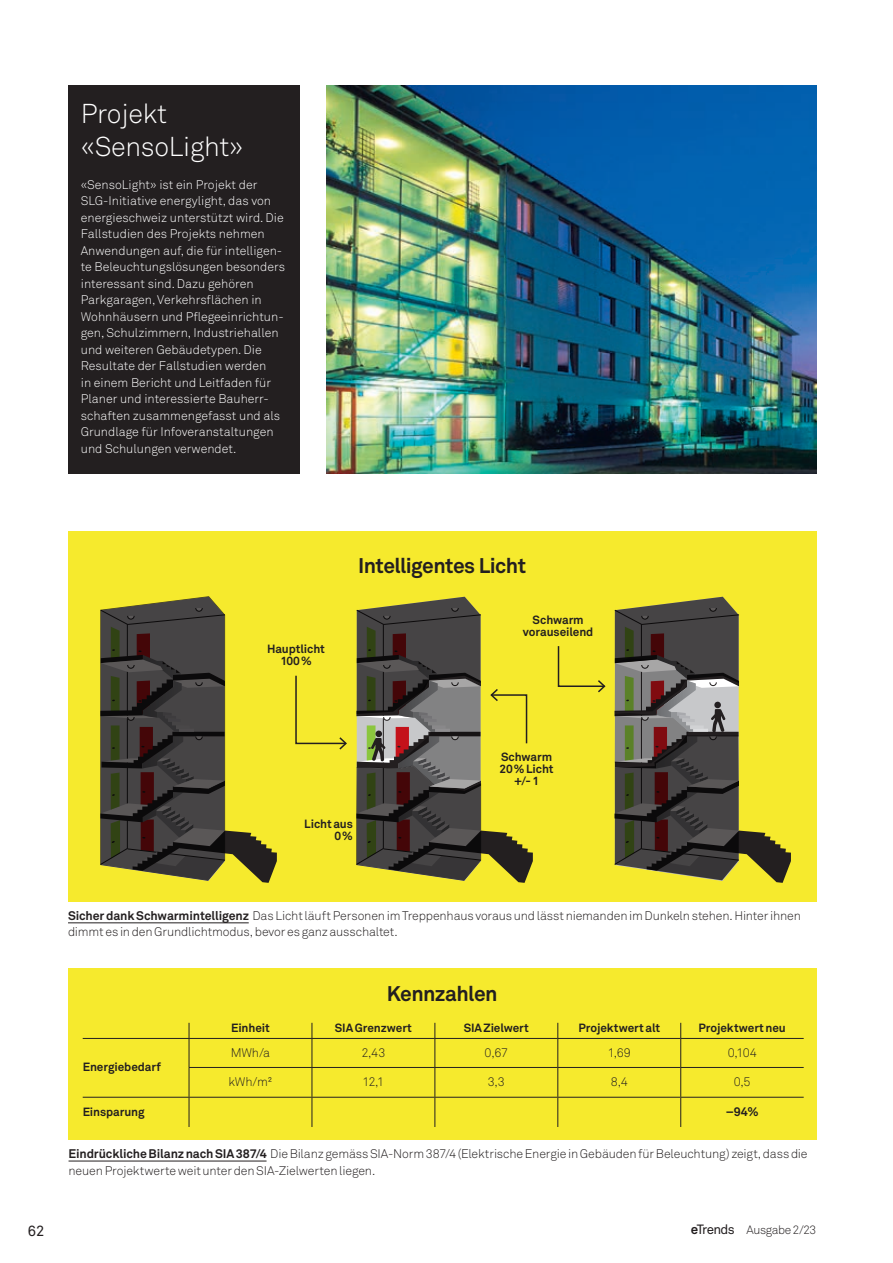
<style>
.page{position:relative;width:893px;height:1263px;background:#fff}
.page>*{position:absolute;margin:0;border:0;box-sizing:border-box;transform-origin:0 0}
.t1{font:300 27px/32.4px "Akkurat Std";letter-spacing:-.01em;color:#fff}
.t2{font:700 21px "Akkurat Std";letter-spacing:-.025em;color:#231f20}
.t3{font:14.7px "Akkurat Std";color:#231f20}
.t4{font:300 12.3px/16.5px "Akkurat Std";color:#fff}
.t5{font:300 12.3px/16.5px "Akkurat Std";letter-spacing:-.01em;color:#231f20}
.t6{font:700 12.3px "Akkurat Std";color:#231f20}
.t7{font:300 12px "Akkurat Std";letter-spacing:-.035em;color:#231f20}
.t8{font:700 11.85px/12px "Akkurat Std";letter-spacing:-.005em;color:#231f20;text-align:center}
.s1{font-weight:700}
.s2{font-weight:700;font-size:13.35px}
.s3{font-weight:400;font-size:13.35px}
</style>
<div class="page">
<div style="left:68px;top:531px;width:748px;height:371px;background:#f6ea2d"></div>
<svg style="left:557px;top:646px;width:49px;height:47px"></svg>
<hr style="left:68px;top:922px;width:181px;height:1px;background:#231f20">
<div style="left:68px;top:85px;width:231px;height:388px;background:#231f20"></div>
<svg style="left:295px;top:675px;width:52px;height:75px"></svg>
<svg style="left:100px;top:596px;width:177px;height:287px"></svg>
<svg style="left:614px;top:597px;width:177px;height:286px"></svg>
<svg style="left:356px;top:597px;width:177px;height:286px"></svg>
<div style="left:68px;top:968px;width:748px;height:172px;background:#f6ea2d"></div>
<svg style="left:189px;top:1023px;width:1px;height:74px"></svg>
<svg style="left:312px;top:1023px;width:1px;height:74px"></svg>
<svg style="left:434px;top:1023px;width:1px;height:74px"></svg>
<svg style="left:557px;top:1023px;width:1px;height:74px"></svg>
<svg style="left:680px;top:1023px;width:1px;height:74px"></svg>
<hr style="left:189px;top:1097px;width:1px;height:30px;background:#231f20">
<hr style="left:312px;top:1097px;width:1px;height:30px;background:#231f20">
<hr style="left:434px;top:1097px;width:1px;height:30px;background:#231f20">
<hr style="left:557px;top:1097px;width:1px;height:30px;background:#231f20">
<hr style="left:680px;top:1097px;width:1px;height:30px;background:#231f20">
<hr style="left:83px;top:1038px;width:106px;height:1px;background:#231f20">
<hr style="left:189px;top:1038px;width:123px;height:1px;background:#231f20">
<hr style="left:312px;top:1038px;width:123px;height:1px;background:#231f20">
<hr style="left:435px;top:1038px;width:123px;height:1px;background:#231f20">
<hr style="left:558px;top:1038px;width:123px;height:1px;background:#231f20">
<hr style="left:681px;top:1038px;width:123px;height:1px;background:#231f20">
<hr style="left:189px;top:1067px;width:123px;height:1px;background:#231f20">
<hr style="left:312px;top:1067px;width:123px;height:1px;background:#231f20">
<hr style="left:435px;top:1067px;width:123px;height:1px;background:#231f20">
<hr style="left:558px;top:1067px;width:123px;height:1px;background:#231f20">
<hr style="left:681px;top:1067px;width:123px;height:1px;background:#231f20">
<hr style="left:83px;top:1097px;width:106px;height:1px;background:#231f20">
<hr style="left:189px;top:1097px;width:123px;height:1px;background:#231f20">
<hr style="left:312px;top:1097px;width:123px;height:1px;background:#231f20">
<hr style="left:435px;top:1097px;width:123px;height:1px;background:#231f20">
<hr style="left:558px;top:1097px;width:123px;height:1px;background:#231f20">
<hr style="left:681px;top:1097px;width:123px;height:1px;background:#231f20">
<hr style="left:69px;top:1161px;width:198px;height:1px;background:#231f20">
<img style="left:327px;top:85px;width:489px;height:388px">
<h1 class="t1" style="left:81px;top:98px;width:164px">Projekt «SensoLight»</h1>
<p class="t4" style="left:81px;top:176px;width:206px">«SensoLight» ist ein Projekt der SLG-Initiative energylight, das von energieschweiz unterstützt wird. Die Fallstudien des Projekts nehmen Anwendungen auf, die für intelligen&shy;te Beleuchtungslösungen besonders interessant sind. Dazu gehören Parkgaragen, Verkehrsflächen in Wohnhäusern und Pflegeeinrichtun&shy;gen, Schulzimmern, Industriehallen und weiteren Gebäudetypen. Die Resultate der Fallstudien werden<br>in einem Bericht und Leitfaden für Planer und interessierte Bauherr&shy;schaften zusammengefasst und als Grundlage für Infoveranstaltungen und Schulungen verwendet.</p>
<p class="t8" style="left:267px;top:643px;width:59px">Hauptlicht<br>100%</p>
<h2 class="t2" style="left:358px;top:552px;width:170px">Intelligentes Licht</h2>
<p class="t8" style="left:523px;top:614px;width:72px">Schwarm vorauseilend</p>
<p class="t8" style="left:500px;top:751px;width:56px">Schwarm<br>20% Licht +/- 1</p>
<p class="t8" style="left:304px;top:818px;width:50px;text-align:right">Licht aus<br>0%</p>
<p class="t5" style="left:68px;top:907px;width:734px"><span class="s1">Sicher dank Schwarmintelligenz</span> Das Licht läuft Personen im Treppenhaus voraus und lässt niemanden im Dunkeln stehen. Hinter ihnen dimmt es in den Grundlichtmodus, bevor es ganz ausschaltet.</p>
<h2 class="t2" style="left:387px;top:980px;width:112px">Kennzahlen</h2>
<p class="t8" style="left:83px;top:1061px;width:80px">Energiebedarf</p>
<p class="t8" style="left:231px;top:1022px;width:40px">Einheit</p>
<p class="t8" style="left:335px;top:1022px;width:79px">SIA Grenzwert</p>
<p class="t8" style="left:464px;top:1022px;width:67px">SIA Zielwert</p>
<p class="t8" style="left:578px;top:1022px;width:83px">Projektwert alt</p>
<p class="t8" style="left:698px;top:1022px;width:89px">Projektwert neu</p>
<p class="t5" style="left:231px;top:1044px;width:41px">MWh/a</p>
<p class="t5" style="left:361px;top:1044px;width:25px">2,43</p>
<p class="t5" style="left:485px;top:1044px;width:25px">0,67</p>
<p class="t5" style="left:608px;top:1044px;width:24px">1,69</p>
<p class="t5" style="left:728px;top:1044px;width:30px">0,104</p>
<p class="t5" style="left:228px;top:1074px;width:46px">kWh/m²</p>
<p class="t5" style="left:363px;top:1074px;width:23px">12,1</p>
<p class="t5" style="left:488px;top:1074px;width:18px">3,3</p>
<p class="t5" style="left:611px;top:1074px;width:18px">8,4</p>
<p class="t5" style="left:734px;top:1074px;width:18px">0,5</p>
<p class="t8" style="left:83px;top:1106px;width:64px">Einsparung</p>
<p class="t6" style="left:726px;top:1104px;width:34px">–94%</p>
<p class="t5" style="left:69px;top:1146px;width:741px"><span class="s1">Eindrückliche Bilanz nach SIA 387/4</span> Die Bilanz gemäss SIA-Norm 387/4 (Elektrische Energie in Gebäuden für Beleuchtung) zeigt, dass die neuen Projektwerte weit unter den SIA-Zielwerten liegen.</p>
<p class="t3" style="left:28px;top:1223px;width:18px">62</p>
<p class="t7" style="left:691px;top:1223px;width:127px"><span class="s2">e</span><span class="s3">Trends</span> Ausgabe 2/23</p>
</div>
